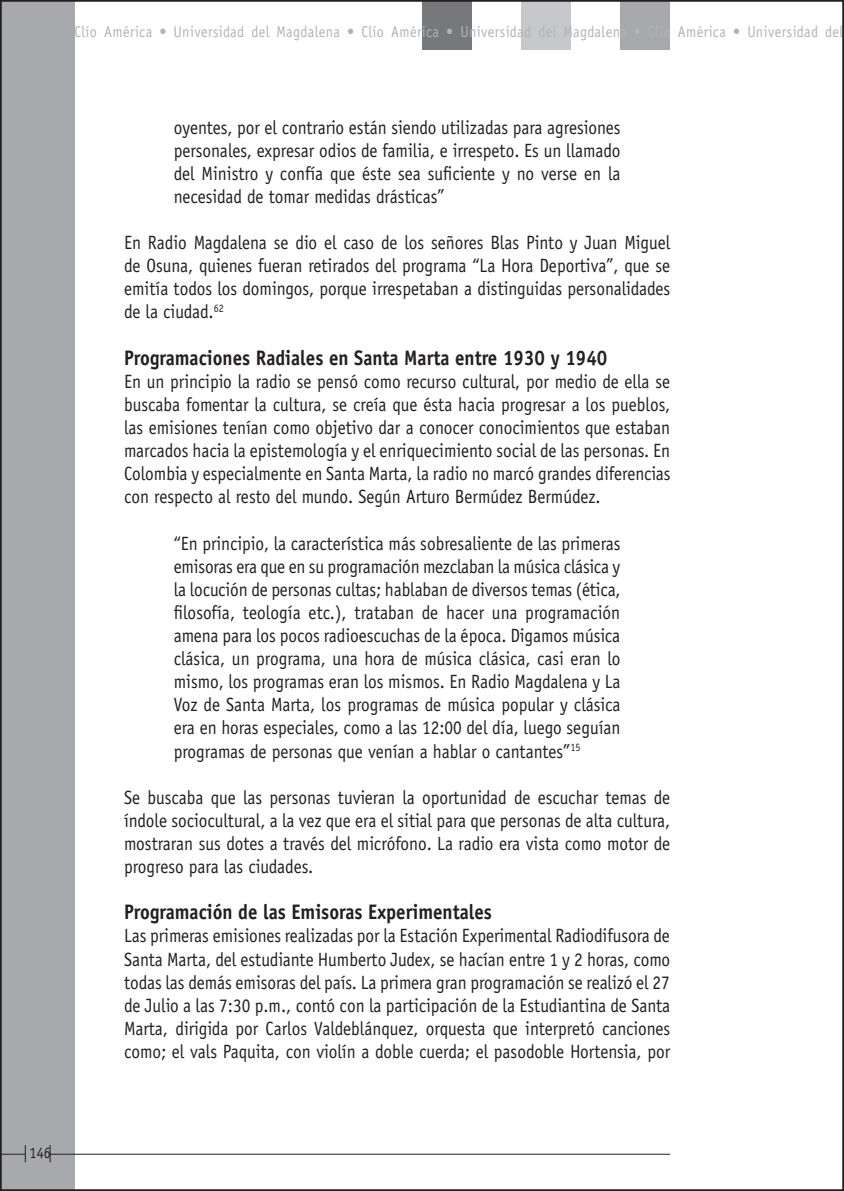
<style>
.page{position:relative;width:844px;height:1191px;background:#fff}
.page>*{position:absolute;margin:0;border:0;box-sizing:border-box;transform-origin:0 0}
.Negrilla{font:700 21px "Officina Sans";color:#231f20;scale:.9 1}
.C__de_texto{font:19.25px/23.1px "Officina Sans";color:#231f20;text-align:justify;scale:.9 1}
.t1{font:15.75px "Officina Sans";letter-spacing:.03em;color:#b2b3b7;scale:.9 1}
.t2{font:15.75px "Officina Sans";color:#231f20;scale:.9 1}
</style>
<div class="page">
<div style="left:0;top:0;width:74px;height:1191px;background:#a8a9ad"></div>
<hr style="left:50px;top:1153px;width:620px;height:1px;background:#231f20">
<div style="left:422px;top:0;width:49px;height:50px;background:#76787b"></div>
<div style="left:620px;top:0;width:50px;height:50px;background:#a8a9ad"></div>
<div style="left:521px;top:0;width:49px;height:50px;background:#c7c8ca"></div>
<svg style="left:50px;top:1145px;width:1px;height:17px"></svg>
<svg style="left:3px;top:1145px;width:23px;height:17px"></svg>
<p class="t1" style="left:74px;top:22px;width:855px">Clío América • Universidad del Magdalena • Clío América • Universidad del Magdalena • Clío América • Universidad del</p>
<p class="C__de_texto" style="left:174px;top:115px;width:498px">oyentes, por el contrario están siendo utilizadas para agresiones personales, expresar odios de familia, e irrespeto. Es un llamado del Ministro y confía que éste sea suficiente y no verse en la necesidad de tomar medidas drásticas”</p>
<p class="C__de_texto" style="left:124px;top:231px;width:608px">En Radio Magdalena se dio el caso de los señores Blas Pinto y Juan Miguel de Osuna, quienes fueran retirados del programa “La Hora Deportiva”, que se emitía todos los domingos, porque irrespetaban a distinguidas personalidades de la ciudad.<sup>62</sup></p>
<p class="Negrilla" style="left:124px;top:344px;width:538px">Programaciones Radiales en Santa Marta entre 1930 y 1940</p>
<p class="C__de_texto" style="left:124px;top:370px;width:608px">En un principio la radio se pensó como recurso cultural, por medio de ella se buscaba fomentar la cultura, se creía que ésta hacia progresar a los pueblos, las emisiones tenían como objetivo dar a conocer conocimientos que estaban marcados hacia la epistemología y el enriquecimiento social de las personas. En Colombia y especialmente en Santa Marta, la radio no marcó grandes diferencias con respecto al resto del mundo. Según Arturo Bermúdez Bermúdez.</p>
<p class="C__de_texto" style="left:174px;top:531px;width:498px">“En principio, la característica más sobresaliente de las primeras emisoras era que en su programación mezclaban la música clásica y la locución de personas cultas; hablaban de diversos temas (ética, filosofía, teología etc.), trataban de hacer una programación amena para los pocos radioescuchas de la época. Digamos música clásica, un programa, una hora de música clásica, casi eran lo mismo, los programas eran los mismos. En Radio Magdalena y La Voz de Santa Marta, los programas de música popular y clásica era en horas especiales, como a las 12:00 del día, luego seguían programas de personas que venían a hablar o cantantes”<sup>15</sup></p>
<p class="C__de_texto" style="left:124px;top:785px;width:608px">Se buscaba que las personas tuvieran la oportunidad de escuchar temas de índole sociocultural, a la vez que era el sitial para que personas de alta cultura, mostraran sus dotes a través del micrófono. La radio era vista como motor de progreso para las ciudades.</p>
<p class="Negrilla" style="left:124px;top:899px;width:410px">Programación de las Emisoras Experimentales</p>
<p class="C__de_texto" style="left:124px;top:924px;width:608px">Las primeras emisiones realizadas por la Estación Experimental Radiodifusora de Santa Marta, del estudiante Humberto Judex, se hacían entre 1 y 2 horas, como todas las demás emisoras del país. La primera gran programación se realizó el 27 de Julio a las 7:30 p.m., contó con la participación de la Estudiantina de Santa Marta, dirigida por Carlos Valdeblánquez, orquesta que interpretó canciones como; el vals Paquita, con violín a doble cuerda; el pasodoble Hortensia, por</p>
<p class="t2" style="left:30px;top:1143px;width:25px">146</p>
</div>
